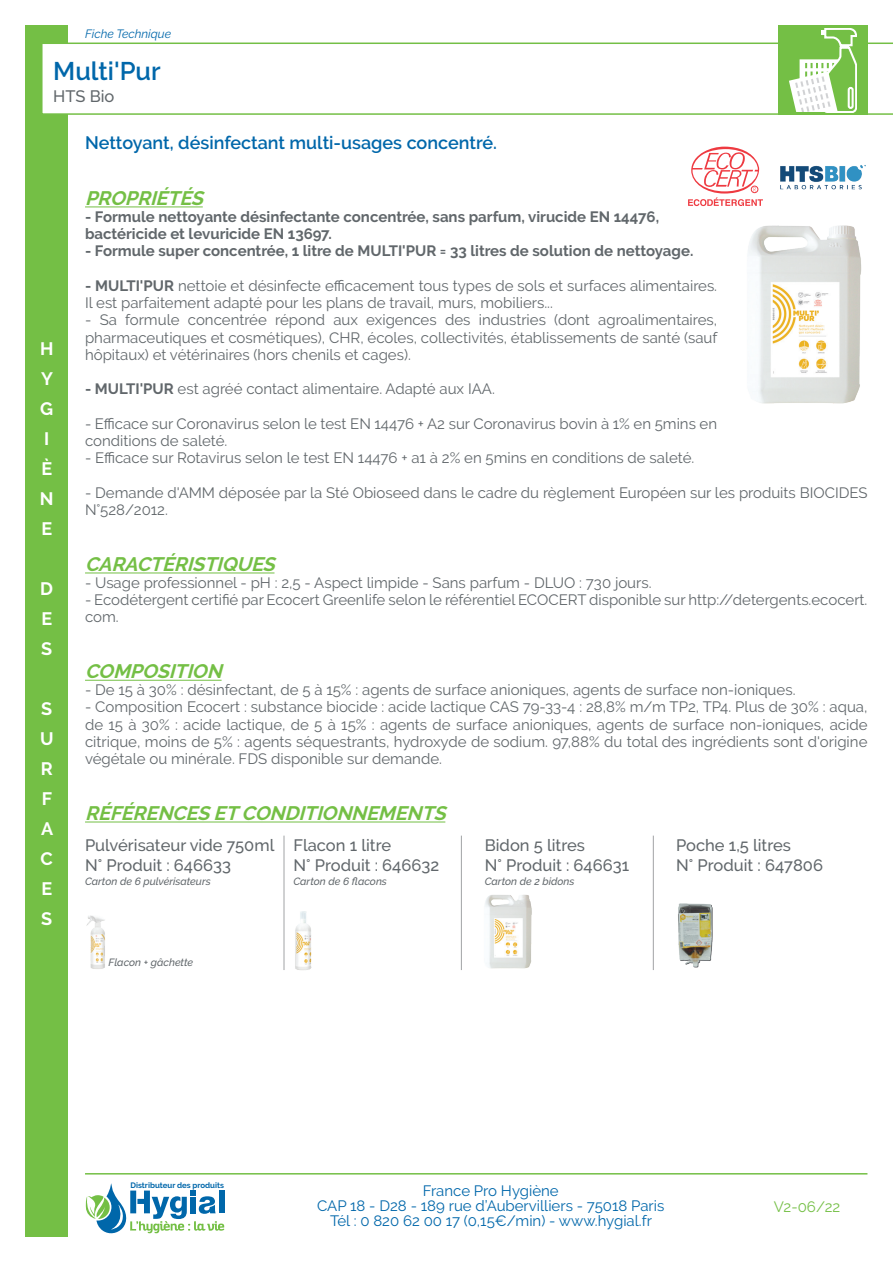
<style>
.page{position:relative;width:893px;height:1263px;background:#fff}
.page>*{position:absolute;margin:0;border:0;box-sizing:border-box;transform-origin:0 0}
.t1{font:600 25.5px "Raleway";color:#0067aa}
.t2{font:italic 700 19.5px "Raleway";color:#74bf45}
.t3{font:600 18px "Raleway";color:#0067aa}
.t4{font:700 18px/30px "Raleway";color:#fff;text-align:justify}
.t5{font:500 16.5px/19.5px "Raleway";color:#61676b}
.t6{font:15px/17.2px "Raleway";color:#61676b}
.t7{font:700 15px/17.2px "Raleway";color:#61676b}
.t8{font:15px/15px "Raleway";color:#0067aa;text-align:center}
.t9{font:15px "Raleway";color:#74bf45}
.t10{font:italic 12px "Raleway";color:#0067aa}
.t11{font:italic 500 10.5px "Raleway";color:#61676b}
.t12{font:700 7.8px "Raleway";color:#0067aa}
.s1{font-weight:700}
</style>
<div class="page">
<hr style="left:85px;top:1173px;width:782px;height:1px;background:#74bf45">
<div style="left:26px;top:26px;width:42px;height:1211px;background:#74bf45"></div>
<svg style="left:85px;top:1183px;width:139px;height:50px"></svg>
<svg style="left:42px;top:43px;width:851px;height:72px"></svg>
<div style="left:778px;top:26px;width:89px;height:89px;background:#74bf45"></div>
<hr style="left:85px;top:207px;width:118px;height:1px;background:#74bf45">
<hr style="left:85px;top:573px;width:189px;height:1px;background:#74bf45">
<hr style="left:85px;top:680px;width:137px;height:1px;background:#74bf45">
<hr style="left:85px;top:822px;width:360px;height:1px;background:#74bf45">
<img style="left:748px;top:225px;width:114px;height:179px">
<img style="left:283px;top:911px;width:29px;height:59px">
<img style="left:460px;top:869px;width:72px;height:101px">
<img style="left:86px;top:915px;width:19px;height:54px">
<img style="left:780px;top:165px;width:86px;height:24px">
<hr style="left:284px;top:836px;width:1px;height:134px;background:#a1a3a5">
<hr style="left:461px;top:836px;width:1px;height:134px;background:#a1a3a5">
<hr style="left:653px;top:836px;width:1px;height:134px;background:#a1a3a5">
<img style="left:652px;top:902px;width:61px;height:68px">
<svg style="left:789px;top:28px;width:68px;height:84px"></svg>
<svg style="left:688px;top:147px;width:75px;height:59px"></svg>
<p class="t10" style="left:85px;top:27px;width:88px">Fiche Technique</p>
<h1 class="t1" style="left:53px;top:56px;width:109px">Multi'Pur</h1>
<p class="t5" style="left:53px;top:86px;width:63px">HTS Bio</p>
<p class="t4" style="left:40px;top:334px;width:15px;text-align:left">H<br>Y<br>G<br>I<br>È<br>N<br>E</p>
<p class="t4" style="left:40px;top:574px;width:14px">D E S</p>
<p class="t4" style="left:40px;top:694px;width:15px">S U R F A C E S</p>
<p class="t3" style="left:85px;top:132px;width:413px">Nettoyant, désinfectant multi-usages concentré.</p>
<h2 class="t2" style="left:85px;top:187px;width:125px">PROPRIÉTÉS</h2>
<p class="t7" style="left:85px;top:208px;width:576px">- Formule nettoyante désinfectante concentrée, sans parfum, virucide EN 14476, bactéricide et levuricide EN 13697.</p>
<p class="t7" style="left:85px;top:243px;width:610px">- Formule super concentrée, 1 litre de MULTI'PUR = 33 litres de solution de nettoyage.</p>
<p class="t6" style="left:85px;top:277px;width:634px"><span class="s1">- MULTI'PUR</span> nettoie et désinfecte efficacement tous types de sols et surfaces alimentaires.<br>Il est parfaitement adapté pour les plans de travail, murs, mobiliers...</p>
<p class="t6" style="left:85px;top:311px;width:634px;text-align:justify">- Sa formule concentrée répond aux exigences des industries (dont agroalimentaires, pharmaceutiques et cosmétiques), CHR, écoles, collectivités, établissements de santé (sauf hôpitaux) et vétérinaires (hors chenils et cages).</p>
<p class="t6" style="left:85px;top:380px;width:411px"><span class="s1">- MULTI'PUR</span> est agréé contact alimentaire. Adapté aux IAA.</p>
<p class="t6" style="left:85px;top:415px;width:634px">- Efficace sur Coronavirus selon le test EN 14476 + A2 sur Coronavirus bovin à 1% en 5mins en conditions de saleté.</p>
<p class="t6" style="left:85px;top:449px;width:611px">- Efficace sur Rotavirus selon le test EN 14476 + a1 à 2% en 5mins en conditions de saleté.</p>
<p class="t6" style="left:85px;top:484px;width:784px">- Demande d'AMM déposée par la Sté Obioseed dans le cadre du règlement Européen sur les produits BIOCIDES<br>N°528/2012.</p>
<h2 class="t2" style="left:85px;top:553px;width:197px">CARACTÉRISTIQUES</h2>
<p class="t6" style="left:85px;top:574px;width:568px">- Usage professionnel - pH : 2,5 - Aspect limpide - Sans parfum - DLUO : 730 jours.</p>
<p class="t6" style="left:85px;top:591px;width:784px">- Ecodétergent certifié par Ecocert Greenlife selon le référentiel ECOCERT disponible sur http://detergents.ecocert. com.</p>
<h2 class="t2" style="left:85px;top:660px;width:144px">COMPOSITION</h2>
<p class="t6" style="left:85px;top:681px;width:712px">- De 15 à 30% : désinfectant, de 5 à 15% : agents de surface anioniques, agents de surface non-ioniques.</p>
<p class="t6" style="left:85px;top:698px;width:784px;text-align:justify">- Composition Ecocert : substance biocide : acide lactique CAS 79-33-4 : 28,8% m/m TP2, TP4. Plus de 30% : aqua, de 15 à 30% : acide lactique, de 5 à 15% : agents de surface anioniques, agents de surface non-ioniques, acide citrique, moins de 5% : agents séquestrants, hydroxyde de sodium. 97,88% du total des ingrédients sont d'origine végétale ou minérale. FDS disponible sur demande.</p>
<h2 class="t2" style="left:85px;top:802px;width:368px">RÉFÉRENCES ETCONDITIONNEMENTS</h2>
<p class="t5" style="left:85px;top:835px;width:191px">Pulvérisateur vide 750ml<br>N° Produit : 646633</p>
<p class="t5" style="left:293px;top:835px;width:147px">Flacon 1 litre<br>N° Produit : 646632</p>
<p class="t5" style="left:485px;top:835px;width:146px">Bidon 5 litres<br>N° Produit : 646631</p>
<p class="t5" style="left:676px;top:835px;width:148px">Poche 1,5 litres<br>N° Produit : 647806</p>
<p class="t11" style="left:85px;top:875px;width:127px">Carton de 6 pulvérisateurs</p>
<p class="t11" style="left:293px;top:875px;width:95px">Carton de 6 flacons</p>
<p class="t11" style="left:485px;top:875px;width:91px">Carton de 2 bidons</p>
<p class="t11" style="left:108px;top:957px;width:86px">Flacon + gâchette</p>
<p class="t12" style="left:130px;top:1180px;width:95px">Distributeur des produits</p>
<p class="t8" style="left:317px;top:1183px;width:349px">France Pro Hygiène<br>CAP 18 - D28 - 189 rue d’Aubervilliers - 75018 Paris<br>Tél : 0 820 62 00 17 (0,15€/min) - www.hygial.fr</p>
<p class="t9" style="left:774px;top:1198px;width:68px">V2-06/22</p>
</div>
